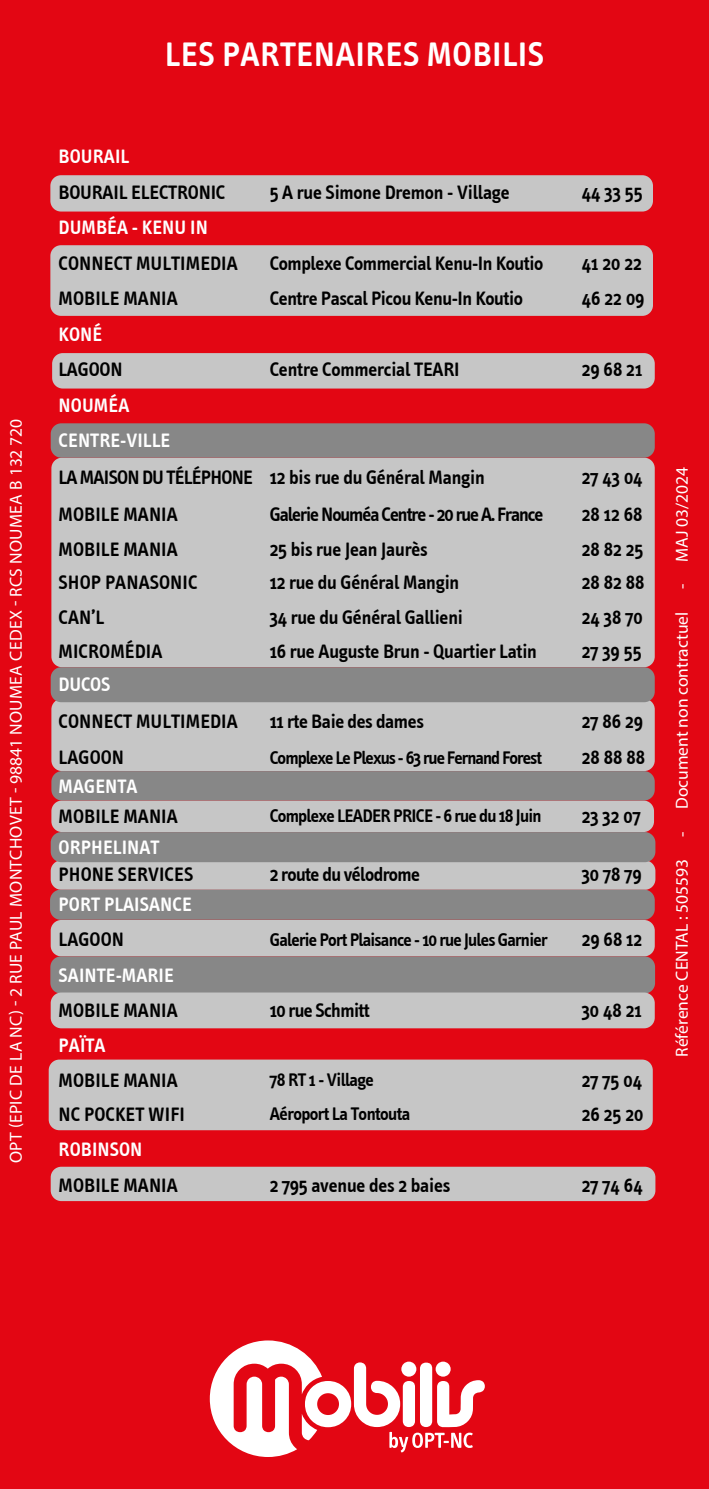
<style>
.page{position:relative;width:709px;height:1489px;background:#fff}
.page>*{position:absolute;margin:0;border:0;box-sizing:border-box;transform-origin:0 0}
.t1{font:600 35px "Info Text";letter-spacing:.015em;color:#fff}
.t2{font:600 20px "Info Text";letter-spacing:-.01em;color:#000}
.t3{font:600 20px/35.5px "Info Text";letter-spacing:.005em;color:#fff}
.t4{font:600 20px "Info Text";letter-spacing:-.05em;color:#000}
.t5{font:600 20px "Info Text";letter-spacing:-.03em;color:#000}
.t6{font:600 18.75px "Info Text";letter-spacing:-.04em;color:#000}
.t7{font:17.5px "Myriad Pro";letter-spacing:.02em;color:#fff}
.t8{font:17.5px "Myriad Pro";color:#fff}
</style>
<div class="page">
<div style="left:0;top:0;width:709px;height:1488px;background:#e30613"></div>
<div style="left:50px;top:175px;width:603px;height:36px;background:#c6c6c6;border-radius:11px"></div>
<div style="left:51px;top:800px;width:603px;height:32px;background:#c6c6c6;border-radius:11px"></div>
<div style="left:51px;top:457px;width:603px;height:210px;background:#c6c6c6;border-radius:11px"></div>
<div style="left:51px;top:698px;width:603px;height:73px;background:#c6c6c6;border-radius:11px"></div>
<div style="left:51px;top:860px;width:604px;height:29px;background:#c6c6c6;border-radius:11px"></div>
<div style="left:51px;top:919px;width:603px;height:37px;background:#c6c6c6;border-radius:11px"></div>
<div style="left:51px;top:1166px;width:604px;height:34px;background:#c6c6c6;border-radius:11px"></div>
<div style="left:50px;top:245px;width:603px;height:71px;background:#c6c6c6;border-radius:11px"></div>
<div style="left:52px;top:353px;width:602px;height:35px;background:#c6c6c6;border-radius:11px"></div>
<div style="left:51px;top:832px;width:604px;height:30px;background:#878787;border-radius:11px"></div>
<div style="left:51px;top:667px;width:603px;height:35px;background:#878787;border-radius:11px"></div>
<div style="left:51px;top:423px;width:603px;height:34px;background:#878787;border-radius:11px"></div>
<div style="left:51px;top:771px;width:603px;height:29px;background:#878787;border-radius:11px"></div>
<div style="left:50px;top:889px;width:604px;height:30px;background:#878787;border-radius:11px"></div>
<div style="left:50px;top:956px;width:605px;height:37px;background:#878787;border-radius:11px"></div>
<div style="left:51px;top:992px;width:603px;height:36px;background:#c6c6c6;border-radius:11px"></div>
<div style="left:49px;top:1059px;width:603px;height:71px;background:#c6c6c6;border-radius:11px"></div>
<div style="left:57px;top:37px;width:595px;height:57px;background:#e30613;border-radius:28px"></div>
<div style="left:306px;top:99px;width:96px;height:35px;background:#e30613"></div>
<svg style="left:210px;top:1340px;width:275px;height:116px"></svg>
<p class="t7" style="left:5px;top:1163px;width:746px;rotate:-90deg">OPT (EPIC DE LA NC) - 2 RUE PAUL MONTCHOVET - 98841 NOUMEA CEDEX - RCS NOUMEA B 132 720</p>
<h1 class="t1" style="left:165px;top:34px;width:380px">LES PARTENAIRES MOBILIS</h1>
<p class="t3" style="left:59px;top:139px;width:72px">BOURAIL</p>
<p class="t2" style="left:58px;top:181px;width:168px">BOURAIL ELECTRONIC</p>
<p class="t2" style="left:270px;top:181px;width:241px">5 A rue Simone Dremon - Village</p>
<p class="t2" style="left:581px;top:181px;width:62px">44 33 55</p>
<p class="t3" style="left:59px;top:210px;width:151px">DUMBÉA - KENU IN</p>
<p class="t2" style="left:59px;top:252px;width:181px">CONNECT MULTIMEDIA</p>
<p class="t2" style="left:270px;top:252px;width:275px">Complexe Commercial Kenu-In Koutio</p>
<p class="t2" style="left:581px;top:252px;width:62px">41 20 22</p>
<p class="t2" style="left:59px;top:287px;width:121px">MOBILE MANIA</p>
<p class="t2" style="left:270px;top:287px;width:255px">Centre Pascal Picou Kenu-In Koutio</p>
<p class="t2" style="left:581px;top:287px;width:64px">46 22 09</p>
<p class="t3" style="left:59px;top:316px;width:45px">KONÉ</p>
<p class="t2" style="left:58px;top:358px;width:66px">LAGOON</p>
<p class="t2" style="left:270px;top:358px;width:191px">Centre Commercial TEARI</p>
<p class="t2" style="left:581px;top:358px;width:62px">29 68 21</p>
<p class="t3" style="left:59px;top:387px;width:113px">NOUMÉA<br>CENTRE-VILLE</p>
<p class="t2" style="left:59px;top:466px;width:427px">LA MAISON DU TÉLÉPHONE 12 bis rue du Général Mangin</p>
<p class="t2" style="left:581px;top:466px;width:62px">27 43 04</p>
<p class="t2" style="left:59px;top:503px;width:121px">MOBILE MANIA</p>
<p class="t4" style="left:270px;top:503px;width:275px">Galerie Nouméa Centre - 20 rue A. France</p>
<p class="t2" style="left:581px;top:503px;width:62px">28 12 68</p>
<p class="t2" style="left:59px;top:537px;width:121px">MOBILE MANIA</p>
<p class="t2" style="left:270px;top:537px;width:159px">25 bis rue Jean Jaurès</p>
<p class="t2" style="left:581px;top:537px;width:63px">28 82 25</p>
<p class="t2" style="left:59px;top:571px;width:140px">SHOP PANASONIC</p>
<p class="t2" style="left:270px;top:571px;width:191px">12 rue du Général Mangin</p>
<p class="t2" style="left:581px;top:571px;width:64px">28 82 88</p>
<p class="t2" style="left:59px;top:606px;width:47px">CAN’L</p>
<p class="t2" style="left:270px;top:606px;width:195px">34 rue du Général Gallieni</p>
<p class="t2" style="left:581px;top:606px;width:62px">24 38 70</p>
<p class="t2" style="left:59px;top:639px;width:105px">MICROMÉDIA</p>
<p class="t2" style="left:270px;top:639px;width:269px">16 rue Auguste Brun - Quartier Latin</p>
<p class="t2" style="left:581px;top:639px;width:61px">27 39 55</p>
<p class="t3" style="left:59px;top:667px;width:53px">DUCOS</p>
<p class="t2" style="left:59px;top:709px;width:181px">CONNECT MULTIMEDIA</p>
<p class="t2" style="left:270px;top:709px;width:156px">11 rte Baie des dames</p>
<p class="t2" style="left:581px;top:709px;width:63px">27 86 29</p>
<p class="t2" style="left:59px;top:746px;width:67px">LAGOON</p>
<p class="t6" style="left:270px;top:746px;width:274px">Complexe Le Plexus - 63 rue Fernand Forest</p>
<p class="t2" style="left:581px;top:746px;width:65px">28 88 88</p>
<p class="t3" style="left:59px;top:768px;width:81px">MAGENTA</p>
<p class="t2" style="left:59px;top:804px;width:121px">MOBILE MANIA</p>
<p class="t6" style="left:270px;top:805px;width:273px">Complexe LEADER PRICE - 6 rue du 18 Juin</p>
<p class="t2" style="left:581px;top:804px;width:60px">23 32 07</p>
<p class="t3" style="left:59px;top:830px;width:102px">ORPHELINAT</p>
<p class="t2" style="left:59px;top:863px;width:136px">PHONE SERVICES</p>
<p class="t5" style="left:270px;top:863px;width:152px">2 route du vélodrome</p>
<p class="t2" style="left:581px;top:863px;width:61px">30 78 79</p>
<p class="t3" style="left:59px;top:886px;width:135px">PORT PLAISANCE</p>
<p class="t2" style="left:59px;top:928px;width:67px">LAGOON</p>
<p class="t6" style="left:270px;top:928px;width:279px">Galerie Port Plaisance - 10 rue Jules Garnier</p>
<p class="t2" style="left:581px;top:928px;width:62px">29 68 12</p>
<p class="t3" style="left:59px;top:957px;width:117px">SAINTE-MARIE</p>
<p class="t2" style="left:59px;top:998px;width:121px">MOBILE MANIA</p>
<p class="t5" style="left:270px;top:998px;width:102px">10 rue Schmitt</p>
<p class="t2" style="left:581px;top:998px;width:62px">30 48 21</p>
<p class="t3" style="left:59px;top:1027px;width:49px">PAÏTA</p>
<p class="t2" style="left:59px;top:1068px;width:121px">MOBILE MANIA</p>
<p class="t6" style="left:270px;top:1069px;width:106px">78 RT 1 - Village</p>
<p class="t2" style="left:581px;top:1068px;width:62px">27 75 04</p>
<p class="t2" style="left:59px;top:1102px;width:128px">NC POCKET WIFI</p>
<p class="t6" style="left:270px;top:1103px;width:142px">Aéroport La Tontouta</p>
<p class="t2" style="left:581px;top:1102px;width:63px">26 25 20</p>
<p class="t3" style="left:59px;top:1131px;width:85px">ROBINSON</p>
<p class="t2" style="left:59px;top:1173px;width:121px">MOBILE MANIA</p>
<p class="t2" style="left:270px;top:1173px;width:182px">2 795 avenue des 2 baies</p>
<p class="t2" style="left:581px;top:1173px;width:63px">27 74 64</p>
<p class="t8" style="left:671px;top:589px;width:124px;rotate:-90deg">- MAJ 03/2024</p>
<p class="t8" style="left:671px;top:836px;width:226px;rotate:-90deg">- Document non contractuel</p>
<p class="t8" style="left:671px;top:1056px;width:199px;rotate:-90deg">Référence CENTAL : 505593</p>
</div>
